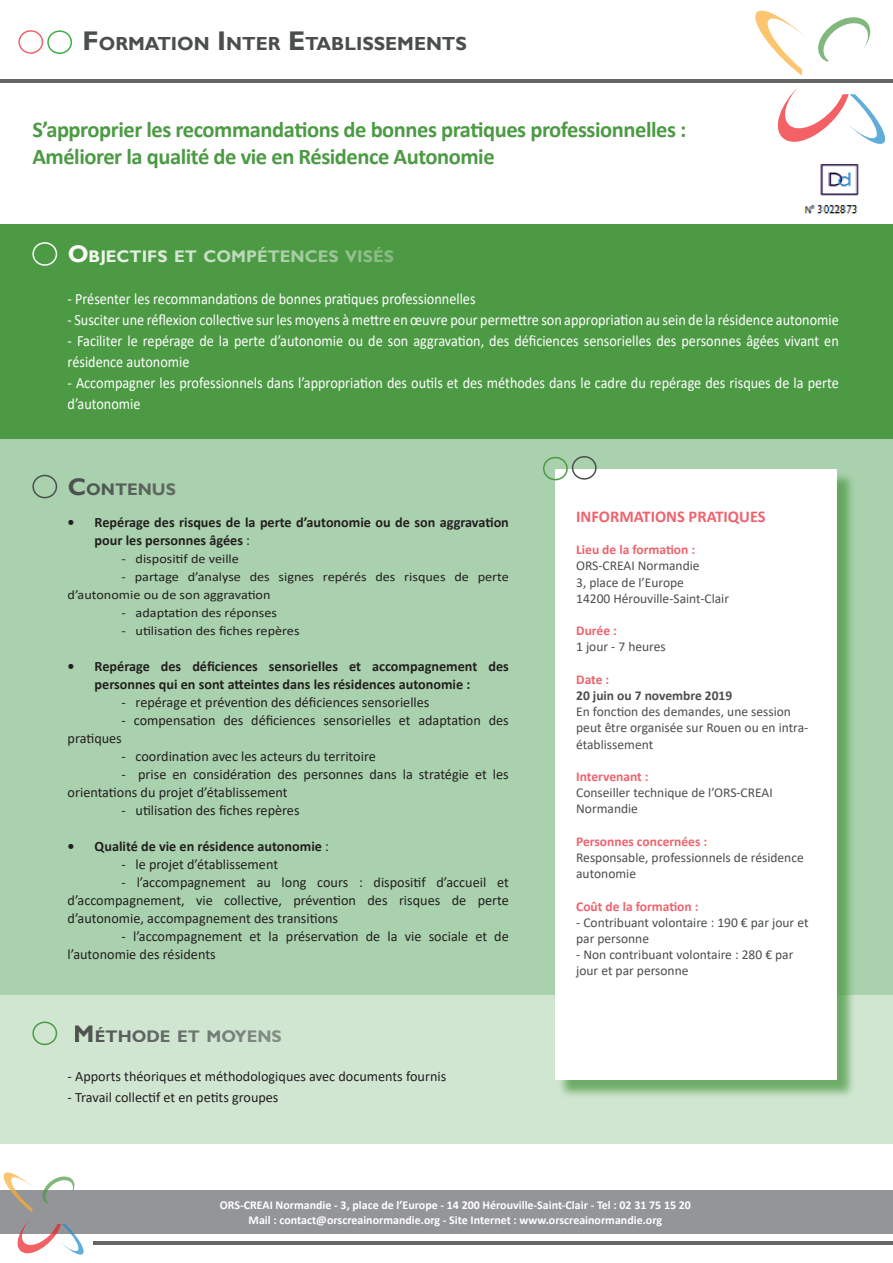
<style>
.page{position:relative;width:893px;height:1263px;background:#fff}
.page>*{position:absolute;margin:0;border:0;box-sizing:border-box;transform-origin:0 0}
.t1{font:700 22.5px/27px "Calibri";letter-spacing:-.02em;color:#4c9a44}
.t2{font:700 18.9px "Gill Sans";color:#4b4e4e}
.t3{font:700 16.8px "Gill Sans";color:#fff}
.t4{font:700 16.8px "Gill Sans";color:#4b4e4e}
.t5{font:700 16.5px "Calibri";color:#ee636d}
.t6{font:15.6px/21px "Calibri";color:#fff;scale:.91 1}
.t7{font:14.25px/18px "Calibri";color:#231f20}
.t8{font:700 14.25px/18px "Calibri";color:#231f20}
.t9{font:13.5px/16.2px "Calibri";color:#4b4e4e}
.t10{font:700 13.5px "Calibri";color:#ee636d}
.t11{font:700 13.5px "Calibri";color:#4b4e4e}
.t12{font:12.9px/18px "Calibri";color:#231f20;scale:1.11 1}
.t13{font:700 12px/14.4px "Calibri";color:#fff;text-align:center}
.s1{font-size:27px}
.s2{font-size:24px}
.s3{font-weight:400}
</style>
<div class="page">
<div style="left:0;top:224px;width:893px;height:215px;background:#4c9a44"></div>
<hr style="left:0;top:79px;width:893px;height:4px;background:#656666">
<div style="left:0;top:439px;width:893px;height:556px;background:#aad1ad"></div>
<div style="left:47px;top:30px;width:25px;height:24px;border:2px solid #40ae49;border-radius:50%"></div>
<div style="left:18px;top:30px;width:25px;height:24px;border:2px solid #ee636d;border-radius:50%"></div>
<div style="left:32px;top:242px;width:25px;height:24px;border:2px solid #fff;border-radius:50%"></div>
<div style="left:32px;top:475px;width:25px;height:23px;border:2px solid #4b4e4e;border-radius:50%"></div>
<div style="left:0;top:995px;width:893px;height:149px;background:#d0e6d1"></div>
<div style="left:32px;top:1021px;width:25px;height:24px;border:2px solid #4c9a44;border-radius:50%"></div>
<div style="left:0;top:1190px;width:893px;height:44px;background:#939598"></div>
<hr style="left:94px;top:1241px;width:799px;height:4px;background:#656666">
<div style="left:557px;top:472px;width:299px;height:627px;background:#4c9a44;opacity:.75"></div>
<div style="left:555px;top:469px;width:282px;height:611px;background:#fff"></div>
<div style="left:572px;top:456px;width:25px;height:24px;border:2px solid #4b4e4e;border-radius:50%"></div>
<div style="left:543px;top:457px;width:25px;height:23px;border:2px solid #4c9a44;border-radius:50%"></div>
<svg style="left:17px;top:1221px;width:67px;height:34px"></svg>
<svg style="left:3px;top:1172px;width:72px;height:40px"></svg>
<svg style="left:755px;top:10px;width:50px;height:66px"></svg>
<svg style="left:777px;top:87px;width:108px;height:57px"></svg>
<svg style="left:818px;top:17px;width:53px;height:45px"></svg>
<img style="left:804px;top:164px;width:55px;height:50px">
<h2 class="t2" style="left:83px;top:33px;width:386px"><span class="s1">F</span>ORMATION <span class="s1">I</span> NTER <span class="s1">E</span>TABLISSEMENTS</h2>
<h1 class="t1" style="left:32px;top:116px;width:656px">S’approprier les recommandations de bonnes pratiques professionnelles :<br>Améliorer la qualité de vie en Résidence Autonomie</h1>
<p class="t3" style="left:68px;top:246px;width:328px"><span class="s2">O</span>BJECTIFS ET COMPÉTENCES VISÉS</p>
<p class="t6" style="left:68px;top:287px;width:450px">- Présenter les recommandations de bonnes pratiques professionnelles</p>
<p class="t6" style="left:68px;top:308px;width:849px">- Susciter une réflexion collective sur les moyens à mettre en œuvre pour permettre son appropriation au sein de la résidence autonomie</p>
<p class="t6" style="left:68px;top:329px;width:849px">- Faciliter le repérage de la perte d’autonomie ou de son aggravation, des déficiences sensorielles des personnes âgées vivant en résidence autonomie</p>
<p class="t6" style="left:68px;top:371px;width:849px">- Accompagner les professionnels dans l’appropriation des outils et des méthodes dans le cadre du repérage des risques de la perte d’autonomie</p>
<p class="t4" style="left:68px;top:479px;width:110px"><span class="s2">C</span>ONTENUS</p>
<p class="t8" style="left:95px;top:513px;width:416px;text-indent:-27px">• Repérage des risques de la perte d’autonomie ou de son aggravation pour les personnes âgées <span class="s3">:</span></p>
<p class="t12" style="left:122px;top:549px;width:107px">- dispositif de veille</p>
<p class="t12" style="left:68px;top:567px;width:399px;text-indent:54px">- partage d’analyse des signes repérés des risques de perte d’autonomie ou de son aggravation</p>
<p class="t12" style="left:122px;top:603px;width:141px">- adaptation des réponses</p>
<p class="t12" style="left:122px;top:621px;width:162px">- utilisation des fiches repères</p>
<p class="t8" style="left:95px;top:657px;width:416px;text-indent:-27px">• Repérage des déficiences sensorielles et accompagnement des personnes qui en sont atteintes dans les résidences autonomie :</p>
<p class="t7" style="left:122px;top:692px;width:309px">- repérage et prévention des déficiences sensorielles</p>
<p class="t7" style="left:68px;top:710px;width:443px;text-indent:54px">- compensation des déficiences sensorielles et adaptation des pratiques</p>
<p class="t7" style="left:122px;top:746px;width:256px">- coordination avec les acteurs du territoire</p>
<p class="t7" style="left:68px;top:764px;width:443px;text-indent:54px">- prise en considération des personnes dans la stratégie et les orientations du projet d’établissement</p>
<p class="t7" style="left:122px;top:800px;width:179px">- utilisation des fiches repères</p>
<p class="t8" style="left:68px;top:837px;width:263px">• Qualité de vie en résidence autonomie <span class="s3">:</span></p>
<p class="t7" style="left:122px;top:854px;width:158px">- le projet d’établissement</p>
<p class="t7" style="left:68px;top:872px;width:443px;text-align:justify;text-indent:54px">- l’accompagnement au long cours : dispositif d’accueil et d’accompagnement, vie collective, prévention des risques de perte d’autonomie, accompagnement des transitions</p>
<p class="t7" style="left:68px;top:926px;width:443px;text-indent:54px">- l’accompagnement et la préservation de la vie sociale et de l’autonomie des résidents</p>
<p class="t4" style="left:74px;top:1026px;width:210px"><span class="s2">M</span>ÉTHODE ET MOYENS</p>
<p class="t7" style="left:68px;top:1067px;width:380px">- Apports théoriques et méthodologiques avec documents fournis</p>
<p class="t7" style="left:68px;top:1088px;width:212px">- Travail collectif et en petits groupes</p>
<p class="t5" style="left:576px;top:505px;width:191px">INFORMATIONS PRATIQUES</p>
<p class="t10" style="left:576px;top:540px;width:121px">Lieu de la formation :</p>
<p class="t9" style="left:576px;top:557px;width:154px">ORS-CREAI Normandie<br>3, place de l’Europe<br>14200 Hérouville-Saint-Clair</p>
<p class="t10" style="left:576px;top:621px;width:42px">Durée :</p>
<p class="t9" style="left:576px;top:638px;width:91px">1 jour - 7 heures</p>
<p class="t10" style="left:576px;top:670px;width:35px">Date :</p>
<p class="t11" style="left:576px;top:686px;width:158px">20 juin ou 7 novembre 2019</p>
<p class="t9" style="left:576px;top:703px;width:234px">En fonction des demandes, une session peut être organisée sur Rouen ou en intra&shy;établissement</p>
<p class="t10" style="left:576px;top:767px;width:74px">Intervenant :</p>
<p class="t9" style="left:576px;top:784px;width:198px">Conseiller technique de l’ORS-CREAI<br>Normandie</p>
<p class="t10" style="left:576px;top:832px;width:133px">Personnes concernées :</p>
<p class="t9" style="left:576px;top:849px;width:229px">Responsable, professionnels de résidence autonomie</p>
<p class="t10" style="left:576px;top:896px;width:124px">Coût de la formation :</p>
<p class="t9" style="left:576px;top:914px;width:234px">- Contribuant volontaire : 190 € par jour et par personne</p>
<p class="t9" style="left:576px;top:946px;width:219px">- Non contribuant volontaire : 280 € par jour et par personne</p>
<p class="t13" style="left:220px;top:1198px;width:473px">ORS-CREAI Normandie - 3, place de l’Europe - 14 200 Hérouville-Saint-Clair - Tel : 02 31 75 15 20<br>Mail : contact@orscreainormandie.org - Site Internet : www.orscreainormandie.org</p>
</div>
